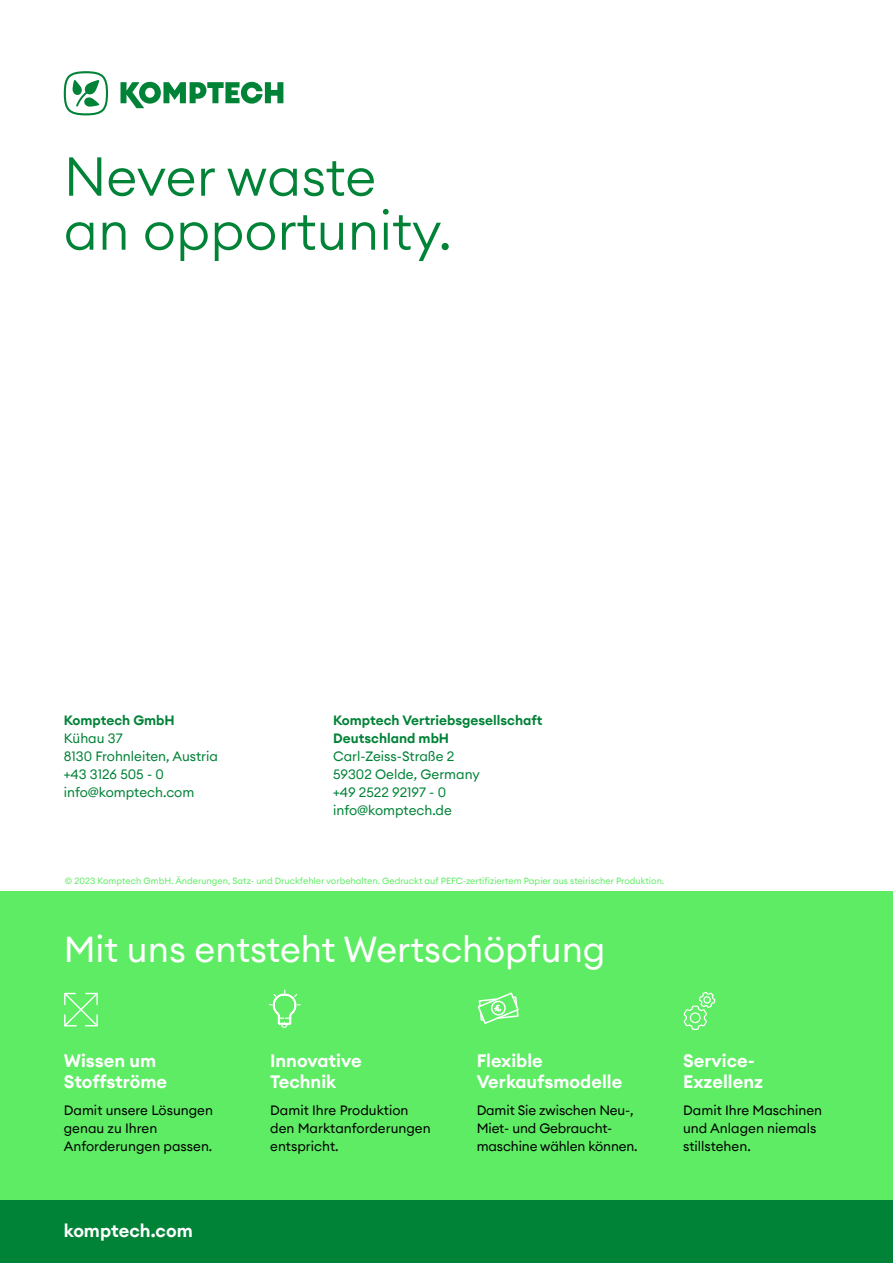
<style>
.page{position:relative;width:893px;height:1263px;background:#fff}
.page>*{position:absolute;margin:0;border:0;box-sizing:border-box;transform-origin:0 0}
.t1{font:300 54px/54px "Euclid Circular A";color:#008237}
.t2{font:36px "Euclid Circular A";color:#fff}
.t3{font:600 18px/21px "Euclid Circular A";color:#fff}
.t4{font:13.5px/18px "Euclid Circular A";color:#000}
.t5{font:13.5px/18px "Euclid Circular A";color:#008237}
.t6{font:600 13.5px/18px "Euclid Circular A";color:#008237}
.t7{font:9px "Euclid Circular A";color:#5fec65}
</style>
<div class="page">
<svg style="left:120px;top:82px;width:163px;height:26px"></svg>
<svg style="left:64px;top:71px;width:44px;height:44px"></svg>
<div style="left:0;top:1199px;width:893px;height:64px;background:#008237"></div>
<div style="left:0;top:891px;width:893px;height:308px;background:#5fec65"></div>
<svg style="left:64px;top:993px;width:34px;height:33px"></svg>
<svg style="left:269px;top:989px;width:32px;height:39px"></svg>
<svg style="left:478px;top:992px;width:41px;height:32px"></svg>
<svg style="left:683px;top:992px;width:32px;height:38px"></svg>
<h1 class="t1" style="left:64px;top:149px;width:389px">Never waste an opportunity.</h1>
<p class="t6" style="left:64px;top:711px;width:112px">Komptech GmbH</p>
<p class="t5" style="left:64px;top:729px;width:156px">Kühau 37<br>8130 Frohnleiten, Austria +43 3126 505 - 0 info@komptech.com</p>
<p class="t6" style="left:333px;top:711px;width:211px">Komptech Vertriebsgesellschaft<br>Deutschland mbH</p>
<p class="t5" style="left:333px;top:747px;width:148px">Carl-Zeiss-Straße 2<br>59302 Oelde, Germany +49 2522 92197 - 0 info@komptech.de</p>
<p class="t7" style="left:65px;top:875px;width:601px">© 2023 Komptech GmbH. Änderungen, Satz- und Druckfehler vorbehalten. Gedruckt auf PEFC-zertifiziertem Papier aus steirischer Produktion.</p>
<h2 class="t2" style="left:64px;top:926px;width:543px">Mit uns entsteht Wertschöpfung</h2>
<h3 class="t3" style="left:64px;top:1050px;width:105px">Wissen um<br>Stoffströme</h3>
<p class="t4" style="left:64px;top:1101px;width:151px">Damit unsere Lösungen genau zu Ihren<br>Anforderungen passen.</p>
<h3 class="t3" style="left:64px;top:1221px;width:131px">komptech.com</h3>
<h3 class="t3" style="left:270px;top:1050px;width:93px">Innovative<br>Technik</h3>
<p class="t4" style="left:270px;top:1101px;width:162px">Damit Ihre Produktion den Marktanforderungen entspricht.</p>
<h3 class="t3" style="left:477px;top:1050px;width:147px">Flexible<br>Verkaufsmodelle</h3>
<p class="t4" style="left:477px;top:1101px;width:163px">Damit Sie zwischen Neu-,<br>Miet- und Gebraucht&shy;maschine wählen können.</p>
<h3 class="t3" style="left:683px;top:1050px;width:82px">Service-<br>Exzellenz</h3>
<p class="t4" style="left:683px;top:1101px;width:141px">Damit Ihre Maschinen und Anlagen niemals stillstehen.</p>
</div>
